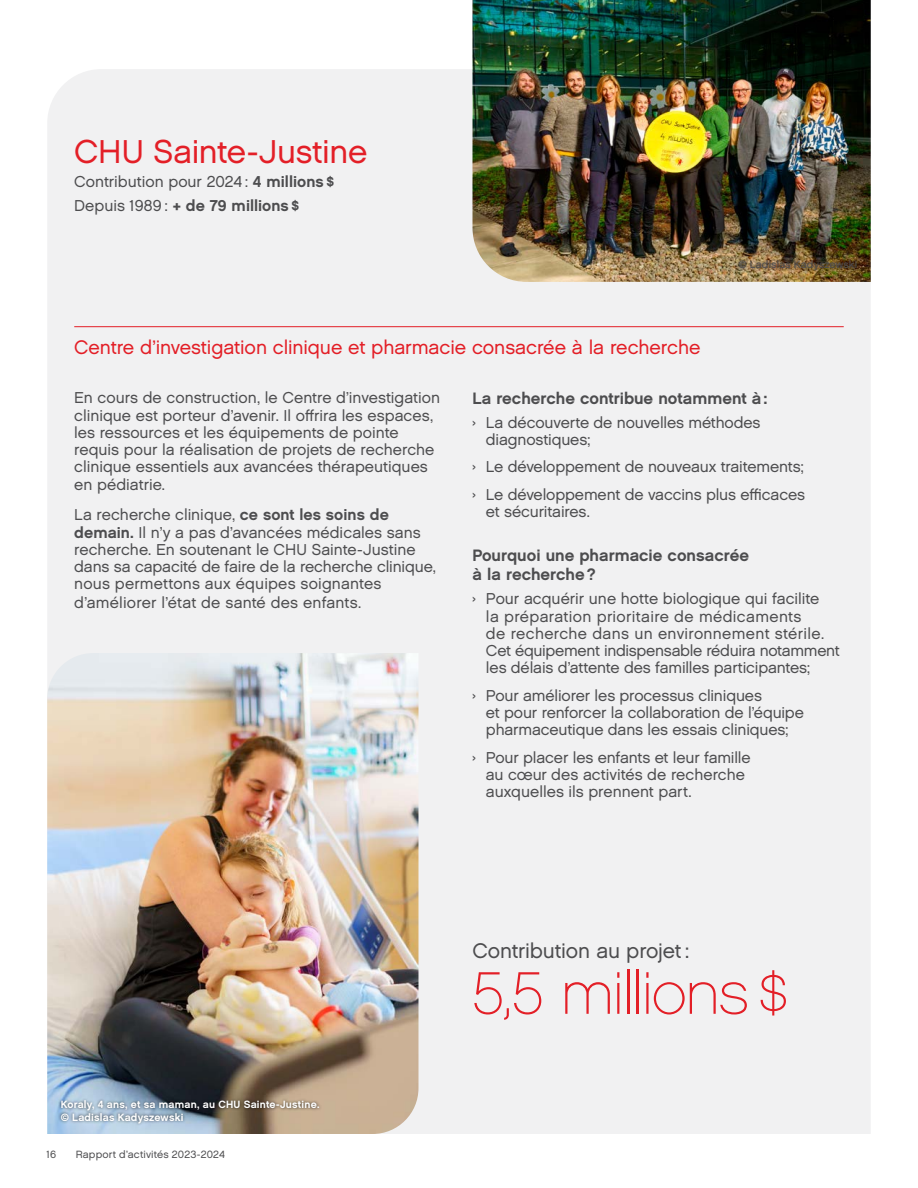
<style>
.page{position:relative;width:918px;height:1188px;background:#fff}
.page>*{position:absolute;margin:0;border:0;box-sizing:border-box;transform-origin:0 0}
.t1{font:59.85px "Chalet Paris Nineteen Sixty";letter-spacing:-.025em;color:#e31f27}
.t2{font:33px "Chalet London Nineteen Sixty";letter-spacing:-.01em;color:#e31f27}
.t3{font:21px "Chalet London Nineteen Sixty";letter-spacing:-.01em;color:#4d4d4f}
.t4{font:19.5px "Chalet London Nineteen Sixty";letter-spacing:-.005em;color:#e31f27}
.t5{font:16.5px/19.8px "Chalet New York Nineteen Sixty";color:#4d4d4f}
.t6{font:15.75px/17.2px "Chalet London Nineteen Sixty";letter-spacing:-.005em;color:#4d4d4f}
.t7{font:15.75px "Chalet New York Nineteen Sixty";letter-spacing:.005em;color:#4d4d4f}
.t8{font:10.5px/12.6px "Chalet New York Nineteen Sixty";letter-spacing:.015em;color:#fff}
.t9{font:10.5px "Chalet London Nineteen Sixty";letter-spacing:.015em;color:#4d4d4f}
.s1{font-family:"Chalet New York Nineteen Sixty"}
.s2{font-family:"Chalet London Nineteen Sixty"}
</style>
<div class="page">
<div style="left:47px;top:69px;width:824px;height:1065px;background:#f1f1f2"></div>
<img style="left:472px;top:0;width:399px;height:282px">
<div style="left:735px;top:258px;width:125px;height:16px;background:#000;opacity:.6"></div>
<img style="left:47px;top:653px;width:371px;height:481px">
<div style="left:58px;top:1097px;width:264px;height:29px;background:#000;opacity:.6"></div>
<hr style="left:74px;top:326px;width:770px;height:1px;background:#e31f27">
<h2 class="t2" style="left:74px;top:131px;width:295px">CHU Sainte-Justine</h2>
<p class="t6" style="left:74px;top:173px;width:261px">Contribution pour 2024 : <span class="s1">4 millions $</span></p>
<p class="t7" style="left:74px;top:196px;width:227px"><span class="s2">Depuis 1989 :</span> + de 79 millions $</p>
<p class="t4" style="left:74px;top:335px;width:628px">Centre d’investigation clinique et pharmacie consacrée à la recherche</p>
<p class="t9" style="left:738px;top:258px;width:120px">© Ladislas Kadyszewski</p>
<p class="t6" style="left:74px;top:389px;width:367px">En cours de construction, le Centre d’investigation clinique est porteur d’avenir. Il offrira les espaces, les ressources et les équipements de pointe requis pour la réalisation de projets de recherche clinique essentiels aux avancées thérapeutiques en pédiatrie.</p>
<p class="t6" style="left:74px;top:506px;width:363px">La recherche clinique, <span class="s1">ce sont les soins de demain.</span> Il n’y a pas d’avancées médicales sans recherche. En soutenant le CHU Sainte-Justine dans sa capacité de faire de la recherche clinique, nous permettons aux équipes soignantes</p>
<p class="t6" style="left:74px;top:594px;width:289px">d’améliorer l’état de santé des enfants.</p>
<p class="t5" style="left:472px;top:388px;width:296px">La recherche contribue notamment à:</p>
<p class="t6" style="left:486px;top:414px;width:276px;text-indent:-13px">› La découverte de nouvelles méthodes diagnostiques;</p>
<p class="t6" style="left:472px;top:453px;width:334px;line-height:27.3px">› Le développement de nouveaux traitements; › Le développement de vaccins plus efficaces</p>
<p class="t6" style="left:486px;top:503px;width:105px">et sécuritaires.</p>
<p class="t5" style="left:472px;top:545px;width:278px">Pourquoi une pharmacie consacrée à la recherche?</p>
<p class="t6" style="left:486px;top:590px;width:355px;text-indent:-13px">› Pour acquérir une hotte biologique qui facilite<br>la préparation prioritaire de médicaments<br>de recherche dans un environnement stérile.<br>Cet équipement indispensable réduira notamment les délais d’attente des familles participantes;</p>
<p class="t6" style="left:486px;top:687px;width:320px;text-indent:-13px">› Pour améliorer les processus cliniques<br>et pour renforcer la collaboration de l’équipe pharmaceutique dans les essais cliniques;</p>
<p class="t6" style="left:486px;top:748px;width:266px;text-indent:-13px">› Pour placer les enfants et leur famille au cœur des activités de recherche auxquelles ils prennent part.</p>
<p class="t8" style="left:61px;top:1098px;width:260px">Koraly, 4 ans, et sa maman, au CHU Sainte-Justine. © Ladislas Kadyszewski</p>
<p class="t9" style="left:46px;top:1148px;width:11px">16</p>
<p class="t9" style="left:76px;top:1148px;width:151px">Rapport d’activités 2023-2024</p>
<h3 class="t3" style="left:472px;top:937px;width:219px">Contribution au projet :</h3>
<h1 class="t1" style="left:472px;top:958px;width:317px">5,5 millions $</h1>
</div>
